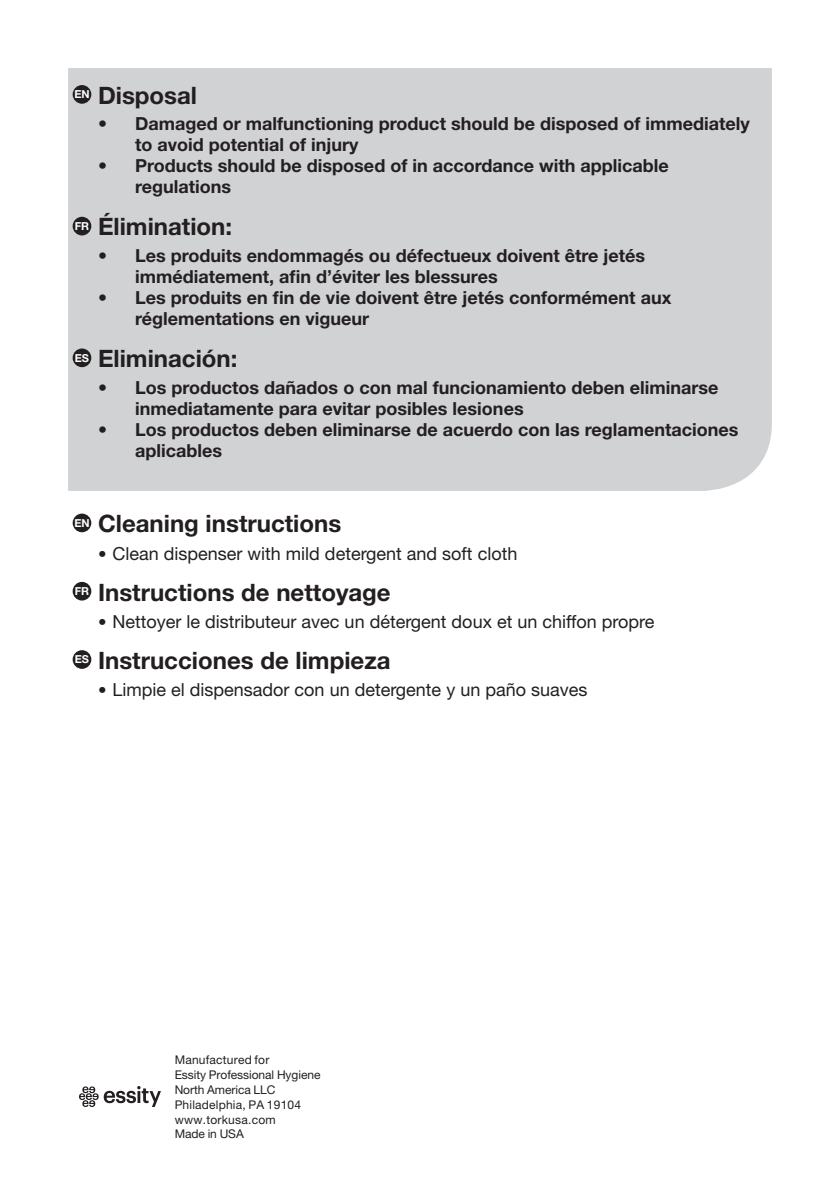
<style>
.page{position:relative;width:840px;height:1191px;background:#fff}
.page>*{position:absolute;margin:0;border:0;box-sizing:border-box;transform-origin:0 0}
.Text_heading{font:700 24px "Helvetica Neue LT Std";color:#231f20}
.t1{font:700 18px/21px "Helvetica Neue LT Std";color:#231f20}
.t2{font:18px "Helvetica Neue LT Std";color:#231f20}
.t3{font:12px/14.8px "Helvetica Neue LT Std";letter-spacing:-.005em;color:#231f20}
.t4{font:700 11px "Helvetica Neue LT Std";color:#fff}
.s1{font-size:17px}
</style>
<div class="page">
<div style="left:68px;top:68px;width:703px;height:423px;background:#d1d2d4"></div>
<div style="left:73px;top:513px;width:18px;height:19px;background:#231f20;border-radius:50%"></div>
<div style="left:73px;top:582px;width:18px;height:18px;background:#231f20;border-radius:50%"></div>
<div style="left:73px;top:650px;width:18px;height:19px;background:#231f20;border-radius:50%"></div>
<div style="left:73px;top:85px;width:18px;height:19px;background:#231f20;border-radius:50%"></div>
<div style="left:73px;top:217px;width:18px;height:18px;background:#231f20;border-radius:50%"></div>
<div style="left:73px;top:348px;width:18px;height:19px;background:#231f20;border-radius:50%"></div>
<img style="left:79px;top:1086px;width:82px;height:20px">
<p class="t4" style="left:74px;top:88px;width:17px">EN</p>
<p class="Text_heading" style="left:98px;top:80px;width:101px">Disposal</p>
<p class="t1" style="left:135px;top:113px;width:616px;text-indent:-37px">• Damaged or malfunctioning product should be disposed of immediately to avoid potential of injury</p>
<p class="t1" style="left:135px;top:155px;width:535px;text-indent:-37px">• Products should be disposed of in accordance with applicable regulations</p>
<p class="t4" style="left:75px;top:219px;width:16px">FR</p>
<p class="Text_heading" style="left:98px;top:212px;width:136px">Élimination:</p>
<p class="t1" style="left:135px;top:245px;width:511px;text-indent:-37px">• Les produits endommagés ou défectueux doivent être jetés immédiatement, afin d’éviter les blessures</p>
<p class="t1" style="left:135px;top:287px;width:537px;text-indent:-37px">• Les produits en fin de vie doivent être jetés conformément aux réglementations en vigueur</p>
<p class="t4" style="left:75px;top:351px;width:16px">ES</p>
<p class="Text_heading" style="left:98px;top:344px;width:141px">Eliminación:</p>
<p class="t1" style="left:135px;top:376px;width:584px;text-indent:-37px">• Los productos dañados o con mal funcionamiento deben eliminarse inmediatamente para evitar posibles lesiones</p>
<p class="t1" style="left:135px;top:418px;width:604px;text-indent:-37px">• Los productos deben eliminarse de acuerdo con las reglamentaciones aplicables</p>
<p class="t4" style="left:74px;top:516px;width:17px">EN</p>
<p class="Text_heading" style="left:98px;top:509px;width:245px">Cleaning instructions</p>
<p class="t2" style="left:98px;top:542px;width:420px"><span class="s1">•</span> Clean dispenser with mild detergent and soft cloth</p>
<p class="t4" style="left:75px;top:584px;width:16px">FR</p>
<p class="Text_heading" style="left:98px;top:577px;width:294px">Instructions de nettoyage</p>
<p class="t2" style="left:98px;top:610px;width:557px"><span class="s1">•</span> Nettoyer le distributeur avec un détergent doux et un chiffon propre</p>
<p class="t4" style="left:75px;top:652px;width:16px">ES</p>
<p class="Text_heading" style="left:98px;top:645px;width:294px">Instrucciones de limpieza</p>
<p class="t2" style="left:98px;top:679px;width:490px"><span class="s1">•</span> Limpie el dispensador con un detergente y un paño suaves</p>
<p class="t3" style="left:174px;top:1052px;width:147px">Manufactured for<br>Essity Professional Hygiene<br>North America LLC<br>Philadelphia, PA 19104 www.torkusa.com<br>Made in USA</p>
</div>
